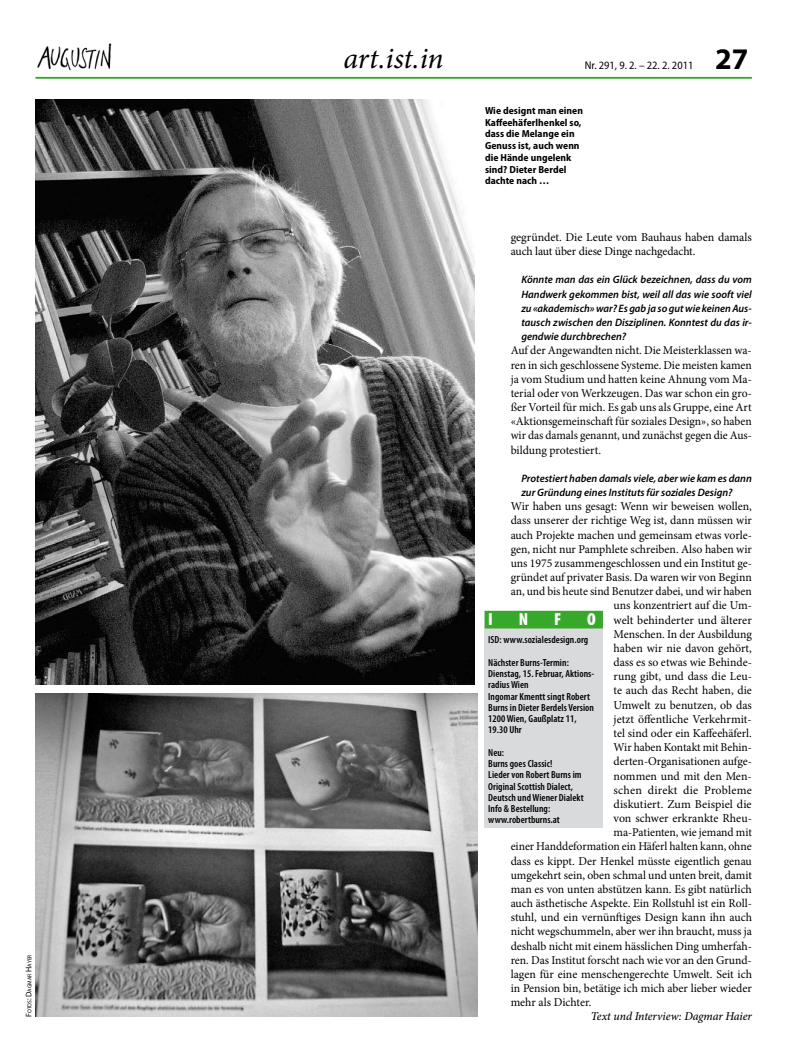
<style>
.page{position:relative;width:798px;height:1063px;background:#fff}
.page>*{position:absolute;margin:0;border:0;box-sizing:border-box;transform-origin:0 0}
.t1{font:italic 30px "Minion Pro";letter-spacing:-.01em;color:#000}
.t2{font:700 30px "Myriad Pro";color:#000}
.t3{font:900 condensed 17.5px "Myriad Pro";color:#fff}
.t4{font:12px/14.1px "Minion Pro";color:#000}
.t5{font:italic 500 12px "Minion Pro";letter-spacing:-.005em;color:#000}
.t6{font:12px "Minion Pro";color:#000;scale:.96 1}
.t7{font:semi-condensed 11.25px "Myriad Pro";color:#000}
.t8{font:italic 600 10.75px/14.1px "Myriad Pro";color:#000;text-align:justify}
.t9{font:600 condensed 10.25px/11.2px "Myriad Pro";letter-spacing:.005em;color:#000}
.t10{font:700 semi-condensed 10.25px/11.8px "Myriad Pro";letter-spacing:.005em;color:#000}
.t11{font:5.75px "Myriad Pro";color:#000}
.s1{font-size:8.12px}
</style>
<div class="page">
<hr style="left:35px;top:77px;width:716px;height:2px;background:#37a829">
<img style="left:37px;top:43px;width:75px;height:28px">
<img style="left:35px;top:694px;width:442px;height:323px">
<img style="left:35px;top:99px;width:439px;height:585px">
<div style="left:484px;top:612px;width:118px;height:216px;background:#d8dadc"></div>
<div style="left:484px;top:611px;width:118px;height:17px;background:#37a829"></div>
<p class="t11" style="left:26px;top:1017px;width:63px;rotate:-90deg"><span class="s1">F</span>otos<span class="s1">: D</span>agmar <span class="s1">H</span>ayer</p>
<h1 class="t1" style="left:343px;top:38px;width:101px">art.ist.in</h1>
<p class="t7" style="left:584px;top:59px;width:110px">Nr. 291, 9. 2. – 22. 2. 2011</p>
<p class="t10" style="left:485px;top:105px;width:99px">Wie designt man einen<br>Kaffeehäferlhenkel so, dass die Melange ein<br>Genuss ist, auch wenn die Hände ungelenk sind? Dieter Berdel dachte nach …</p>
<h1 class="t2" style="left:714px;top:39px;width:35px">27</h1>
<p class="t4" style="left:510px;top:230px;width:242px">gegründet. Die Leute vom Bauhaus haben damals auch laut über diese Dinge nachgedacht.</p>
<p class="t8" style="left:521px;top:273px;width:232px">Könnte man das ein Glück bezeichnen, dass du vom Handwerk gekommen bist, weil all das wie sooft viel zu «akademisch» war? Es gab ja so gut wie keinen Aus&shy;tausch zwischen den Disziplinen. Konntest du das ir&shy;gendwie durchbrechen?</p>
<p class="t4" style="left:510px;top:343px;width:242px;text-align:justify">Auf der Angewandten nicht. Die Meisterklassen wa&shy;ren in sich geschlossene Systeme. Die meisten kamen ja vom Studium und hatten keine Ahnung vom Ma&shy;terial oder von Werkzeugen. Das war schon ein gro&shy;ßer Vorteil für mich. Es gab uns als Gruppe, eine Art «Aktionsgemeinschaft für soziales Design», so haben wir das damals genannt, und zunächst gegen die Aus&shy;bildung protestiert.</p>
<p class="t8" style="left:521px;top:471px;width:232px">Protestiert haben damals viele, aber wie kam es dann zur Gründung eines Instituts für soziales Design?</p>
<p class="t4" style="left:510px;top:499px;width:242px">Wir haben uns gesagt: Wenn wir beweisen wollen,</p>
<p class="t4" style="left:510px;top:514px;width:242px">dass unserer der richtige Weg ist, dann müssen wir</p>
<p class="t4" style="left:510px;top:528px;width:242px">auch Projekte machen und gemeinsam etwas vorle-</p>
<p class="t4" style="left:510px;top:542px;width:242px">gen, nicht nur Pamphlete schreiben. Also haben wir</p>
<p class="t4" style="left:510px;top:556px;width:243px">uns 1975 zusammengeschlossen und ein Institut ge-</p>
<p class="t4" style="left:510px;top:570px;width:242px">gründet auf privater Basis. Da waren wir von Beginn</p>
<p class="t4" style="left:510px;top:584px;width:242px">an, und bis heute sind Benutzer dabei, und wir haben</p>
<p class="t4" style="left:613px;top:599px;width:140px">uns konzentriert auf die Um-</p>
<p class="t4" style="left:613px;top:613px;width:140px">welt behinderter und älterer</p>
<p class="t4" style="left:613px;top:627px;width:140px">Menschen. In der Ausbildung</p>
<p class="t4" style="left:613px;top:641px;width:140px">haben wir nie davon gehört,</p>
<p class="t4" style="left:613px;top:655px;width:140px">dass es so etwas wie Behinde-</p>
<p class="t4" style="left:613px;top:669px;width:140px">rung gibt, und dass die Leu-</p>
<p class="t4" style="left:613px;top:684px;width:140px">te auch das Recht haben, die</p>
<p class="t4" style="left:613px;top:698px;width:140px">Umwelt zu benutzen, ob das</p>
<p class="t4" style="left:613px;top:712px;width:140px">jetzt öffentliche Verkehrmit-</p>
<p class="t4" style="left:613px;top:726px;width:140px">tel sind oder ein Kaffeehäferl.</p>
<p class="t6" style="left:613px;top:739px;width:146px">Wir haben Kontakt mit Behin-</p>
<p class="t4" style="left:613px;top:755px;width:140px">derten-Organisationen aufge-</p>
<p class="t4" style="left:613px;top:769px;width:140px">nommen und mit den Men-</p>
<p class="t4" style="left:613px;top:783px;width:140px">schen direkt die Probleme</p>
<p class="t4" style="left:613px;top:797px;width:140px">diskutiert. Zum Beispiel die</p>
<p class="t4" style="left:613px;top:811px;width:140px">von schwer erkrankte Rheu-</p>
<p class="t4" style="left:613px;top:825px;width:140px">ma-Patienten, wie jemand mit</p>
<p class="t4" style="left:510px;top:840px;width:242px">einer Handdeformation ein Häferl halten kann, ohne</p>
<p class="t4" style="left:510px;top:854px;width:242px">dass es kippt. Der Henkel müsste eigentlich genau</p>
<p class="t4" style="left:510px;top:868px;width:243px">umgekehrt sein, oben schmal und unten breit, damit</p>
<p class="t4" style="left:510px;top:882px;width:242px">man es von unten abstützen kann. Es gibt natürlich</p>
<p class="t4" style="left:510px;top:896px;width:242px">auch ästhetische Aspekte. Ein Rollstuhl ist ein Roll-</p>
<p class="t4" style="left:510px;top:910px;width:243px">stuhl, und ein vernünftiges Design kann ihn auch</p>
<p class="t4" style="left:510px;top:925px;width:242px">nicht wegschummeln, aber wer ihn braucht, muss ja</p>
<p class="t4" style="left:510px;top:939px;width:243px">deshalb nicht mit einem hässlichen Ding umherfah-</p>
<p class="t4" style="left:510px;top:953px;width:242px">ren. Das Institut forscht nach wie vor an den Grund-</p>
<p class="t4" style="left:510px;top:967px;width:243px">lagen für eine menschengerechte Umwelt. Seit ich</p>
<p class="t4" style="left:510px;top:981px;width:242px">in Pension bin, betätige ich mich aber lieber wieder</p>
<p class="t4" style="left:510px;top:995px;width:82px">mehr als Dichter.</p>
<p class="t5" style="left:590px;top:1008px;width:162px">Text und Interview: Dagmar Haier</p>
<h2 class="t3" style="left:488px;top:609px;width:6px">I</h2>
<h2 class="t3" style="left:518px;top:609px;width:11px">N</h2>
<h2 class="t3" style="left:554px;top:609px;width:9px">F</h2>
<h2 class="t3" style="left:587px;top:609px;width:10px">O</h2>
<p class="t9" style="left:488px;top:628px;width:101px;line-height:22.5px">ISD: www.sozialesdesign.org<br>Nächster Burns-Termin:</p>
<p class="t9" style="left:488px;top:668px;width:107px">Dienstag, 15. Februar, Aktions&shy;radius Wien<br>Ingomar Kmentt singt Robert<br>Burns in Dieter Berdels Version<br>1200 Wien, Gaußplatz 11,<br>19.30 Uhr</p>
<p class="t9" style="left:488px;top:747px;width:97px">Neu:<br>Burns goes Classic!<br>Lieder von Robert Burns im<br>Original Scottish Dialect,<br>Deutsch und Wiener Dialekt<br>Info &amp; Bestellung: www.robertburns.at</p>
</div>
